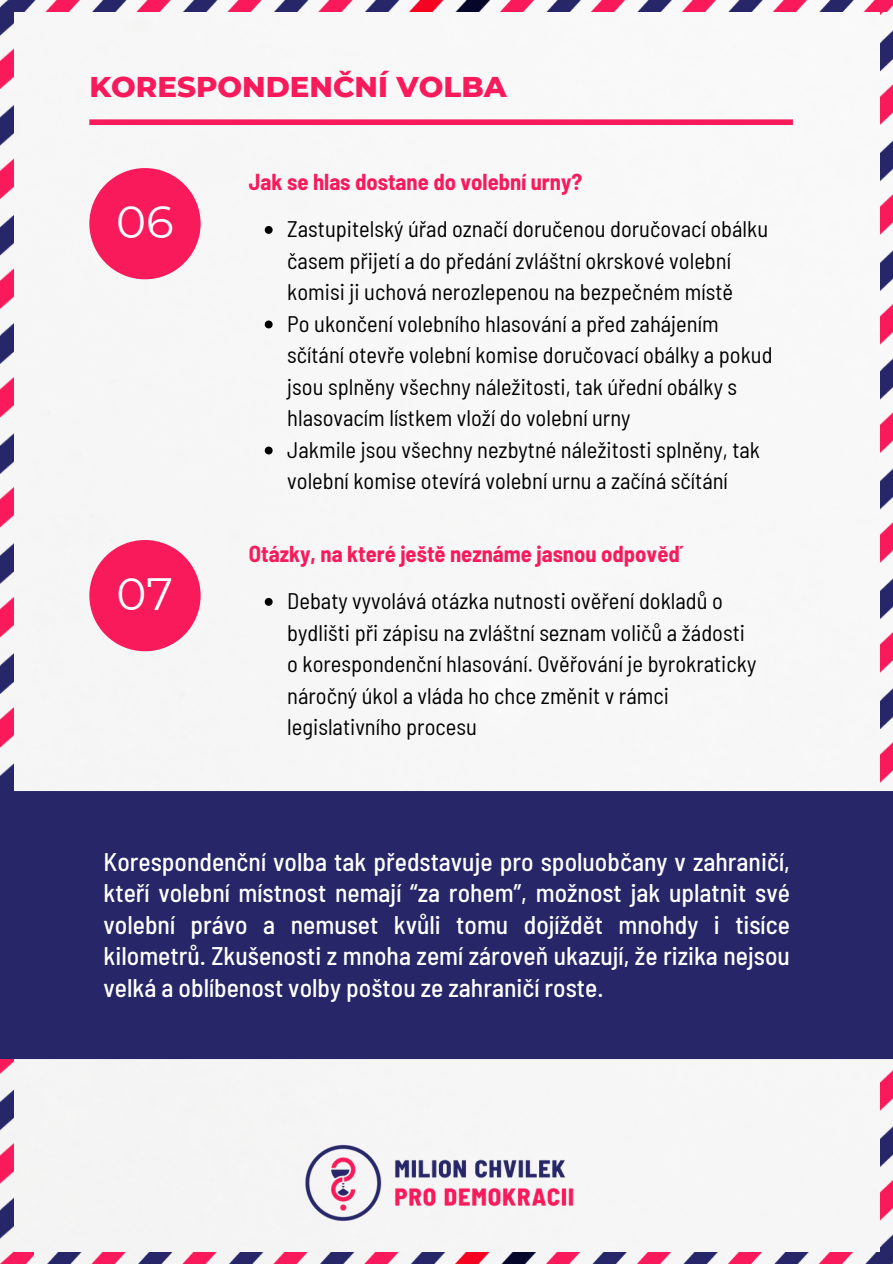
<style>
.page{position:relative;width:893px;height:1264px;background:#fff}
.page>*{position:absolute;margin:0;border:0;box-sizing:border-box;transform-origin:0 0}
.t1{font:45.3px "Montserrat";color:#fff}
.t2{font:800 29.1px "Montserrat";color:#f91a5b}
.t3{font:500 semi-condensed 25.5px/31.5px "Barlow";color:#fff;text-align:justify}
.t4{font:semi-condensed 22.5px/31.5px "Barlow";color:#000}
.t5{font:700 semi-condensed 22.5px "Barlow";color:#f91a5b}
</style>
<div class="page">
<img style="left:13px;top:11px;width:867px;height:1252px">
<img style="left:13px;top:0;width:879px;height:11px">
<img style="left:0;top:0;width:13px;height:791px">
<img style="left:880px;top:11px;width:12px;height:772px">
<img style="left:880px;top:1059px;width:12px;height:193px">
<img style="left:0;top:1059px;width:13px;height:193px">
<img style="left:46px;top:1252px;width:846px;height:11px">
<img style="left:0;top:1252px;width:33px;height:11px">
<div style="left:89px;top:168px;width:111px;height:111px;background:#f91a5b;border-radius:50%"></div>
<div style="left:89px;top:119px;width:703px;height:6px;background:#f91a5b"></div>
<img style="left:294px;top:1134px;width:294px;height:97px">
<div style="left:0;top:791px;width:892px;height:268px;background:#262668"></div>
<svg style="left:265px;top:226px;width:7px;height:8px"></svg>
<svg style="left:265px;top:320px;width:7px;height:8px"></svg>
<svg style="left:265px;top:446px;width:7px;height:8px"></svg>
<div style="left:89px;top:540px;width:111px;height:111px;background:#f91a5b;border-radius:50%"></div>
<svg style="left:265px;top:598px;width:7px;height:8px"></svg>
<h1 class="t2" style="left:89px;top:69px;width:419px">KORESPONDENČNÍ VOLBA</h1>
<p class="t1" style="left:116px;top:194px;width:59px">06</p>
<p class="t1" style="left:117px;top:566px;width:58px">07</p>
<p class="t5" style="left:249px;top:167px;width:335px">Jak se hlas dostane do volební urny?</p>
<h3 class="t4" style="left:287px;top:212px;width:482px">Zastupitelský úřad označí doručenou doručovací obálku časem přijetí a do předání zvláštní okrskové volební komisi ji uchová nerozlepenou na bezpečném místě</h3>
<p class="t4" style="left:287px;top:307px;width:487px">Po ukončení volebního hlasování a před zahájením sčítání otevře volební komise doručovací obálky a pokud jsou splněny všechny náležitosti, tak úřední obálky s hlasovacím lístkem vloží do volební urny</p>
<p class="t4" style="left:287px;top:433px;width:474px">Jakmile jsou všechny nezbytné náležitosti splněny, tak volební komise otevírá volební urnu a začíná sčítání</p>
<h3 class="t5" style="left:249px;top:539px;width:432px">Otázky, na které ještě neznáme jasnou odpověď</h3>
<h2 class="t4" style="left:287px;top:584px;width:470px">Debaty vyvolává otázka nutnosti ověření dokladů o bydlišti při zápisu na zvláštní seznam voličů a žádosti o korespondenční hlasování. Ověřování je byrokraticky náročný úkol a vláda ho chce změnit v rámci legislativního procesu</h2>
<p class="t3" style="left:104px;top:844px;width:687px">Korespondenční volba tak představuje pro spoluobčany v zahraničí, kteří volební místnost nemají “za rohem”, možnost jak uplatnit své volební právo a nemuset kvůli tomu dojíždět mnohdy i tisíce kilometrů. Zkušenosti z mnoha zemí zároveň ukazují, že rizika nejsou velká a oblíbenost volby poštou ze zahraničí roste.</p>
</div>
